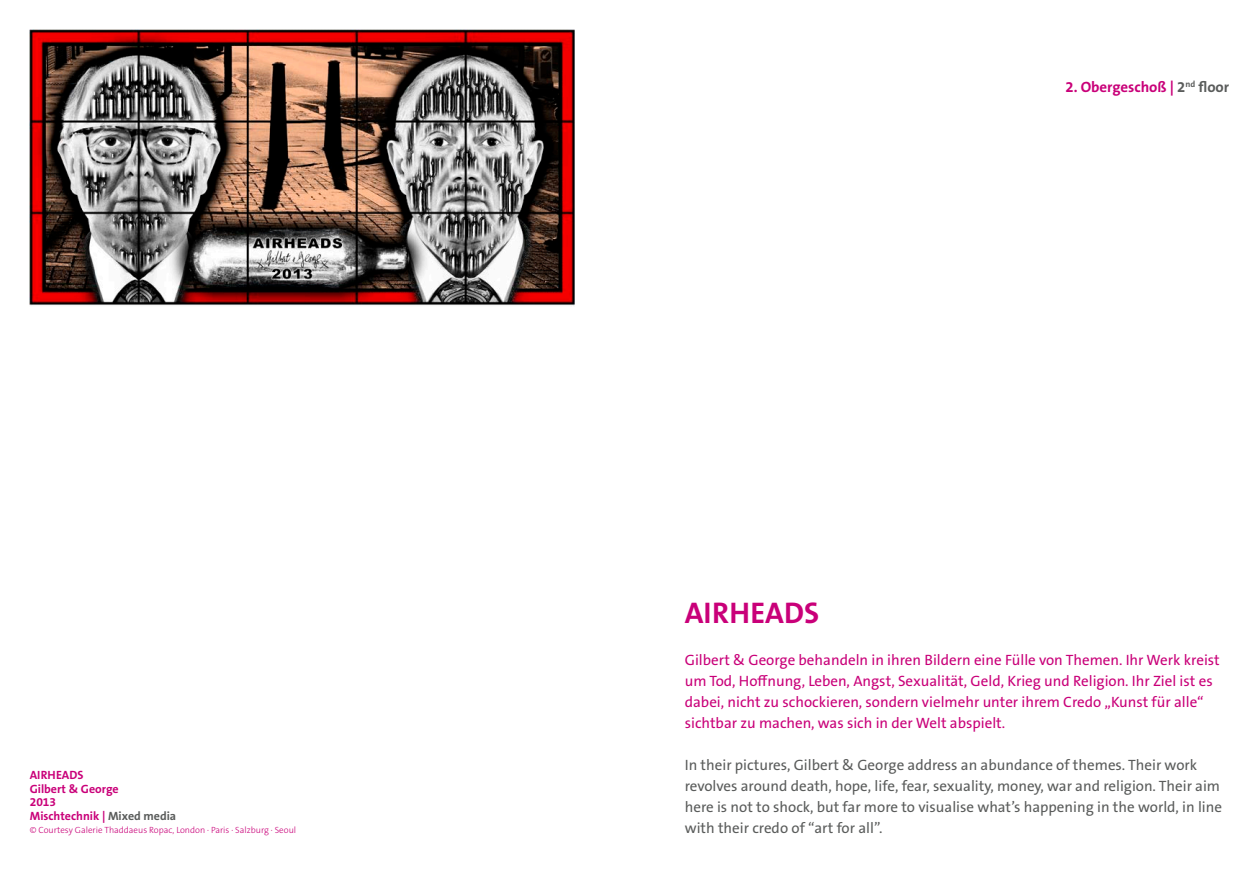
<style>
.page{position:relative;width:1259px;height:893px;background:#fff}
.page>*{position:absolute;margin:0;border:0;box-sizing:border-box;transform-origin:0 0}
.t1{font:700 30px "The Sans B W7";color:#c90079}
.t2{font:15px/21px "The Sans B W5 Plain";color:#c90079}
.t3{font:15px/21px "The Sans B W5 Plain";color:#5a5c5b}
.t4{font:700 15px "The Sans B W7";letter-spacing:-.005em;color:#c90079}
.t5{font:700 12px/13.5px "The Sans B W7";color:#c90079}
.t6{font:300 9px "The Sans B W3";color:#c90079}
.s1{color:#5a5c5b}
</style>
<div class="page">
<img style="left:30px;top:30px;width:544px;height:276px">
<p class="t5" style="left:30px;top:769px;width:148px">AIRHEADS<br>Gilbert &amp; George<br>2013<br>Mischtechnik | <span class="s1">Mixed media</span></p>
<p class="t6" style="left:30px;top:825px;width:268px">© Courtesy Galerie Thaddaeus Ropac, London ∙ Paris ∙ Salzburg ∙ Seoul</p>
<p class="t4" style="left:1065px;top:77px;width:165px">2. Obergeschoß | <span class="s1">2</span><sup>nd</sup> <span class="s1">floor</span></p>
<h1 class="t1" style="left:685px;top:594px;width:136px">AIRHEADS</h1>
<p class="t2" style="left:685px;top:650px;width:536px">Gilbert &amp; George behandeln in ihren Bildern eine Fülle von Themen. Ihr Werk kreist um Tod, Hoffnung, Leben, Angst, Sexualität, Geld, Krieg und Religion. Ihr Ziel ist es dabei, nicht zu schockieren, sondern vielmehr unter ihrem Credo „Kunst für alle“ sichtbar zu machen, was sich in der Welt abspielt.</p>
<p class="t3" style="left:685px;top:755px;width:539px">In their pictures, Gilbert &amp; George address an abundance of themes. Their work revolves around death, hope, life, fear, sexuality, money, war and religion. Their aim here is not to shock, but far more to visualise what’s happening in the world, in line with their credo of “art for all”.</p>
</div>
